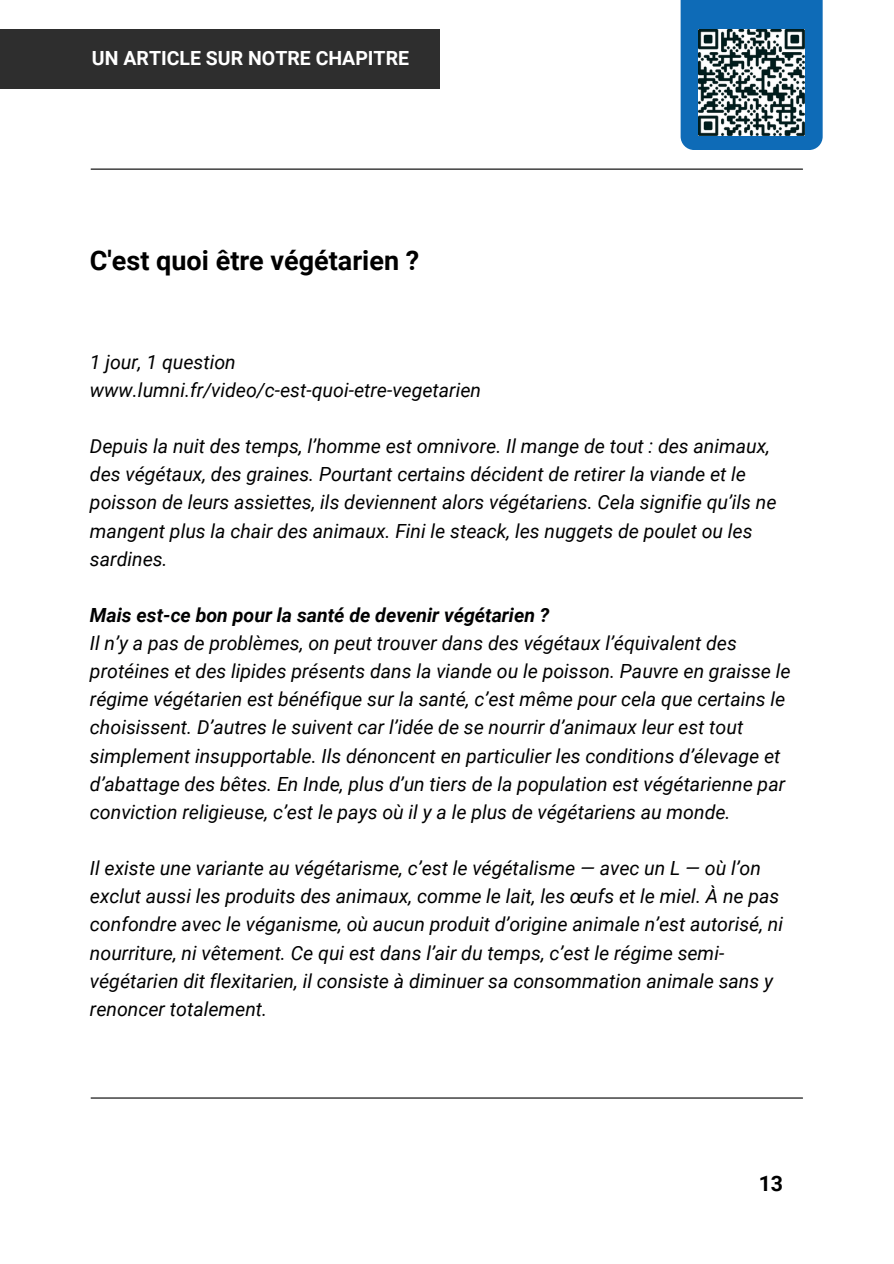
<style>
.page{position:relative;width:894px;height:1264px;background:#fff}
.page>*{position:absolute;margin:0;border:0;box-sizing:border-box;transform-origin:0 0}
.t1{font:700 27px "Roboto";color:#000}
.t2{font:700 21.3px "Roboto";color:#000}
.t3{font:italic 19.5px/28.2px "Roboto";color:#000001}
.t4{font:italic 700 19.5px "Roboto";color:#000001}
.t5{font:700 19.5px "Roboto";color:#fff}
</style>
<div class="page">
<div style="left:0;top:30px;width:440px;height:59px;background:#2e2e2e"></div>
<hr style="left:91px;top:168px;width:711px;height:2px;background:#000001">
<hr style="left:91px;top:1097px;width:711px;height:1px;background:#000001">
<svg style="left:680px;top:0;width:142px;height:150px;background:#186fb6"></svg>
<img style="left:698px;top:30px;width:106px;height:105px">
<h2 class="t5" style="left:92px;top:46px;width:318px">UN ARTICLE SUR NOTRE CHAPITRE</h2>
<p class="t1" style="left:90px;top:244px;width:331px">C'est quoi être végétarien ?</p>
<p class="t3" style="left:90px;top:348px;width:147px">1 jour, 1 question</p>
<h1 class="t3" style="left:90px;top:376px;width:392px">www.lumni.fr/video/c-est-quoi-etre-vegetarien</h1>
<p class="t3" style="left:90px;top:432px;width:688px">Depuis la nuit des temps, l’homme est omnivore. Il mange de tout : des animaux, des végétaux, des graines. Pourtant certains décident de retirer la viande et le poisson de leurs assiettes, ils deviennent alors végétariens. Cela signifie qu’ils ne mangent plus la chair des animaux. Fini le steack, les nuggets de poulet ou les sardines.</p>
<p class="t4" style="left:90px;top:604px;width:461px">Mais est-ce bon pour la santé de devenir végétarien ?</p>
<p class="t3" style="left:90px;top:629px;width:702px">Il n’y a pas de problèmes, on peut trouver dans des végétaux l’équivalent des protéines et des lipides présents dans la viande ou le poisson. Pauvre en graisse le régime végétarien est bénéfique sur la santé, c’est même pour cela que certains le choisissent. D’autres le suivent car l’idée de se nourrir d’animaux leur est tout simplement insupportable. Ils dénoncent en particulier les conditions d’élevage et d’abattage des bêtes. En Inde, plus d’un tiers de la population est végétarienne par conviction religieuse, c’est le pays où il y a le plus de végétariens au monde.</p>
<p class="t3" style="left:90px;top:854px;width:694px">Il existe une variante au végétarisme, c’est le végétalisme — avec un L — où l’on exclut aussi les produits des animaux, comme le lait, les œufs et le miel. À ne pas confondre avec le véganisme, où aucun produit d’origine animale n’est autorisé, ni nourriture, ni vêtement. Ce qui est dans l’air du temps, c’est le régime semi&shy;végétarien dit flexitarien, il consiste à diminuer sa consommation animale sans y renoncer totalement.</p>
<p class="t2" style="left:758px;top:1171px;width:26px">13</p>
</div>
